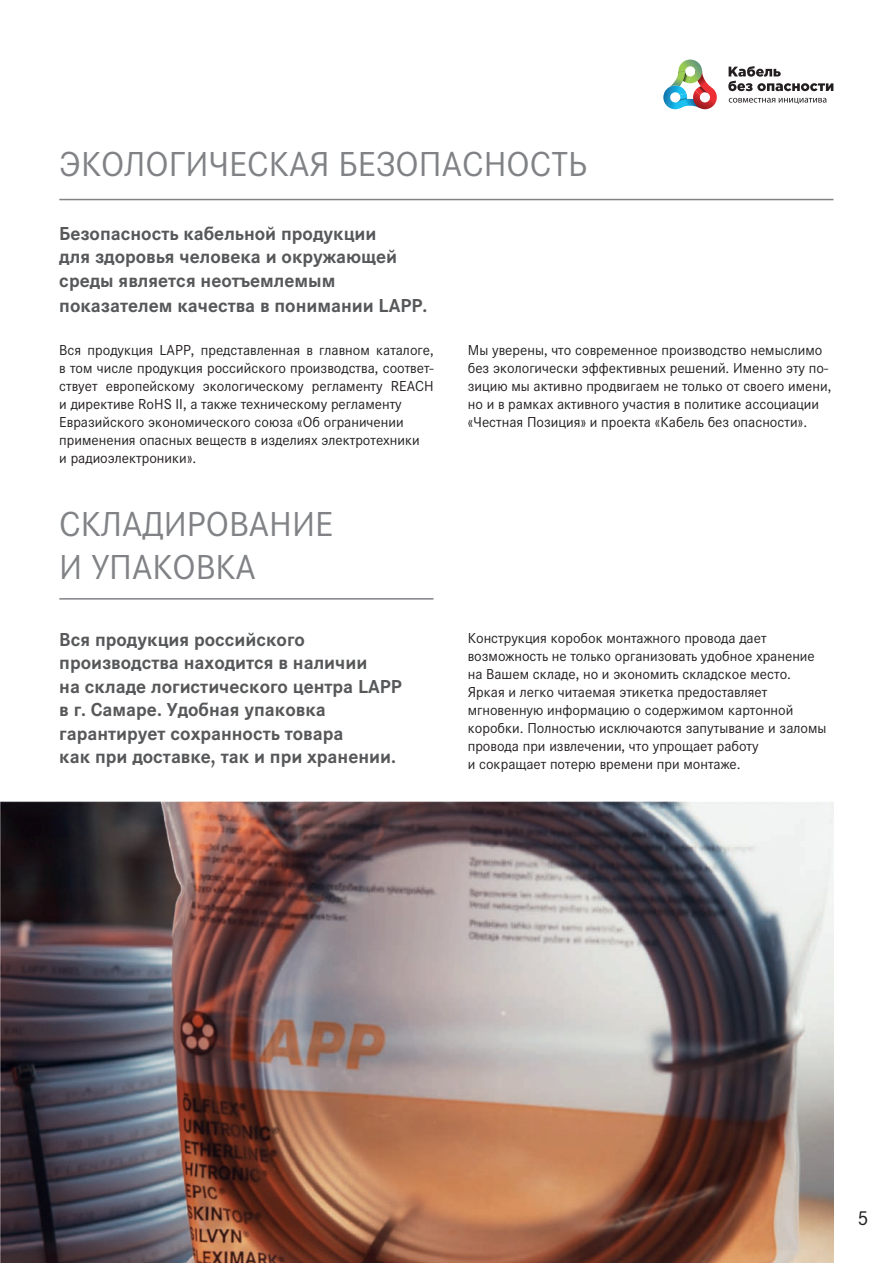
<style>
.page{position:relative;width:893px;height:1263px;background:#fff}
.page>*{position:absolute;margin:0;border:0;box-sizing:border-box;transform-origin:0 0}
.t1{font:36px "Corporate STOT";color:#808285}
.t2{font:21px "Corporate STOT";color:#231f20}
.t3{font:700 19.5px "Corporate STOT";color:#57585a}
.t4{font:15px/18px "Corporate STOT";color:#231f20}
</style>
<div class="page">
<hr style="left:59px;top:199px;width:774px;height:1px;background:#808285">
<hr style="left:59px;top:598px;width:374px;height:2px;background:#808285">
<svg style="left:663px;top:60px;width:54px;height:49px"></svg>
<svg style="left:728px;top:66px;width:105px;height:25px"></svg>
<svg style="left:729px;top:98px;width:97px;height:6px"></svg>
<img style="left:0;top:801px;width:833px;height:462px">
<p class="t1" style="left:59px;top:143px;width:529px">ЭКОЛОГИЧЕСКАЯ БЕЗОПАСНОСТЬ</p>
<p class="t3" style="left:59px;top:222px;width:319px">Безопасность кабельной продукции</p>
<p class="t3" style="left:59px;top:246px;width:339px">для здоровья человека и окружающей</p>
<p class="t3" style="left:59px;top:269px;width:278px">среды является неотъемлемым</p>
<p class="t3" style="left:59px;top:294px;width:370px">показателем качества в понимании LAPP.</p>
<p class="t4" style="left:59px;top:341px;width:376px;text-align:justify">Вся продукция LAPP, представленная в главном каталоге, в том числе продукция российского производства, соответ&shy;ствует европейскому экологическому регламенту REACH и директиве RoHS II, а также техническому регламенту</p>
<p class="t4" style="left:59px;top:413px;width:346px">Евразийского экономического союза «Об ограничении</p>
<p class="t4" style="left:59px;top:431px;width:362px">применения опасных веществ в изделиях электротехники</p>
<p class="t4" style="left:59px;top:449px;width:139px">и радиоэлектроники».</p>
<p class="t1" style="left:59px;top:504px;width:275px">СКЛАДИРОВАНИЕ</p>
<p class="t1" style="left:59px;top:547px;width:198px">И УПАКОВКА</p>
<p class="t3" style="left:59px;top:628px;width:247px">Вся продукция российского</p>
<p class="t3" style="left:59px;top:652px;width:310px">производства находится в наличии</p>
<p class="t3" style="left:59px;top:675px;width:344px">на складе логистического центра LAPP</p>
<p class="t3" style="left:59px;top:698px;width:268px">в г. Самаре. Удобная упаковка</p>
<p class="t3" style="left:59px;top:722px;width:286px">гарантирует сохранность товара</p>
<p class="t3" style="left:59px;top:745px;width:338px">как при доставке, так и при хранении.</p>
<p class="t4" style="left:468px;top:341px;width:356px">Мы уверены, что современное производство немыслимо</p>
<p class="t4" style="left:468px;top:359px;width:365px">без экологически эффективных решений. Именно эту по&shy;зицию мы активно продвигаем не только от своего имени,</p>
<p class="t4" style="left:468px;top:395px;width:353px">но и в рамках активного участия в политике ассоциации «Честная Позиция» и проекта «Кабель без опасности».</p>
<p class="t4" style="left:468px;top:629px;width:300px">Конструкция коробок монтажного провода дает</p>
<p class="t4" style="left:468px;top:647px;width:349px">возможность не только организовать удобное хранение</p>
<p class="t4" style="left:468px;top:665px;width:325px">на Вашем складе, но и экономить складское место.</p>
<p class="t4" style="left:468px;top:683px;width:301px">Яркая и легко читаемая этикетка предоставляет</p>
<p class="t4" style="left:468px;top:701px;width:327px">мгновенную информацию о содержимом картонной</p>
<p class="t4" style="left:468px;top:719px;width:360px">коробки. Полностью исключаются запутывание и заломы провода при извлечении, что упрощает работу</p>
<p class="t4" style="left:468px;top:755px;width:274px">и сокращает потерю времени при монтаже.</p>
<p class="t2" style="left:857px;top:1206px;width:13px">5</p>
</div>
